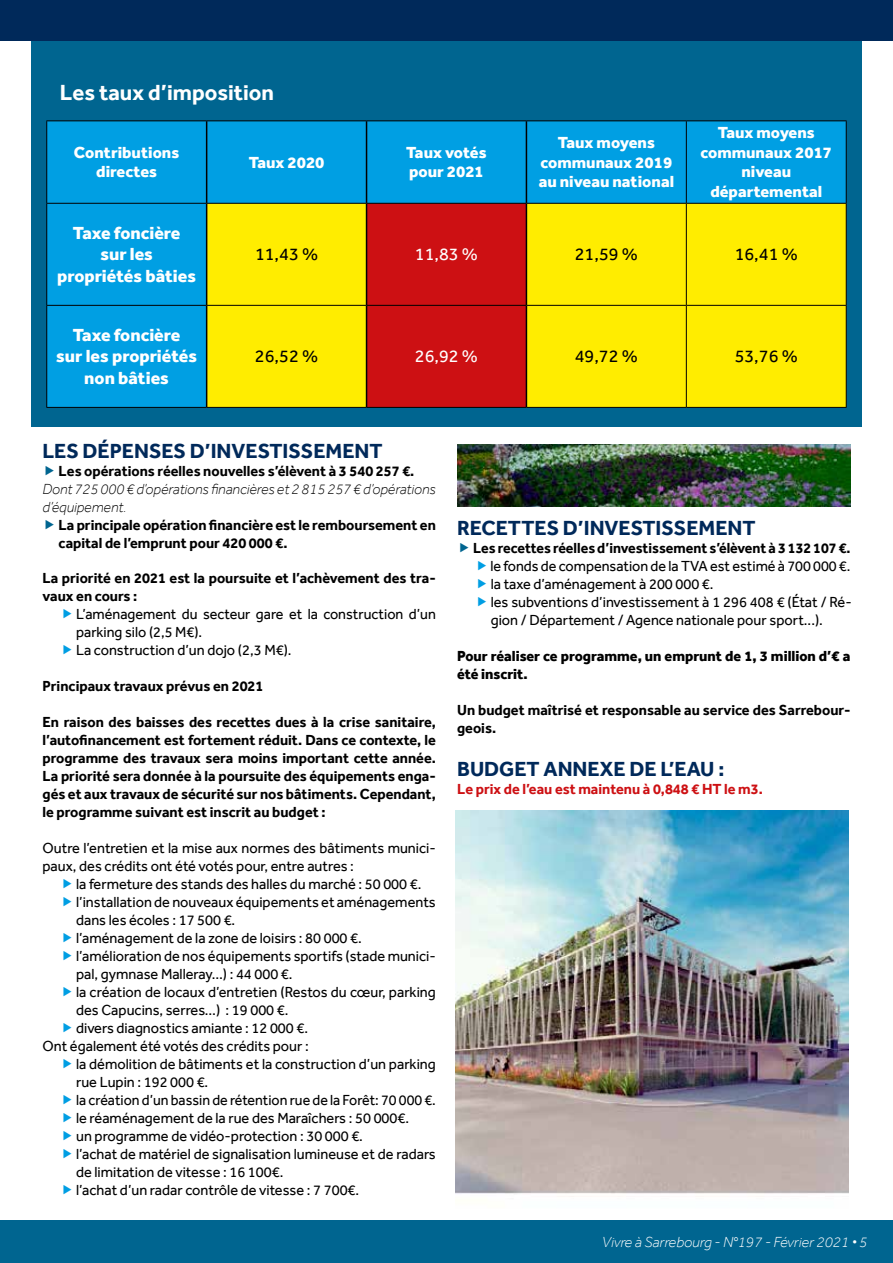
<style>
.page{position:relative;width:893px;height:1263px;background:#fff}
.page>*{position:absolute;margin:0;border:0;box-sizing:border-box;transform-origin:0 0}
.t1{font:700 22.5px "Effra";color:#fff}
.t2{font:700 21px "Effra";color:#00295a}
.t3{font:800 18px/21.6px "Effra";color:#fff;text-align:center}
.t4{font:18px "Effra";color:#000}
.t5{font:18px "Effra";color:#fff}
.t6{font:800 16.5px/19.8px "Effra";color:#fff;text-align:center}
.t7{font:15px/18px "Effra";color:#000}
.t8{font:700 15px/18px "Effra";color:#000}
.t9{font:15px/18px "Effra";color:#000;scale:.96 1}
.t10{font:italic 300 15px/18px "Effra";color:#000}
.t11{font:800 15px/18px "Effra";color:#000}
.t12{font:700 15px "Effra";color:#000;scale:.95 1}
.t13{font:15px "Effra";color:#000;scale:.95 1}
.t14{font:700 15px "Effra";color:#cd1013}
.t15{font:italic 300 15px "Effra";color:#fff}
</style>
<div class="page">
<div style="left:31px;top:14px;width:831px;height:413px;background:#006590"></div>
<div style="left:0;top:1221px;width:893px;height:42px;background:#006590"></div>
<div style="left:0;top:0;width:893px;height:40px;background:#00295a"></div>
<div style="left:47px;top:121px;width:799px;height:286px;background:#009fe3"></div>
<svg style="left:207px;top:204px;width:319px;height:203px;background:#e47e09"></svg>
<div style="left:527px;top:204px;width:319px;height:203px;background:#ffed00"></div>
<hr style="left:206px;top:121px;width:1px;height:82px;background:#000">
<hr style="left:366px;top:121px;width:1px;height:82px;background:#000">
<hr style="left:526px;top:121px;width:1px;height:82px;background:#000">
<hr style="left:206px;top:204px;width:1px;height:101px;background:#000">
<hr style="left:366px;top:204px;width:1px;height:101px;background:#000">
<hr style="left:526px;top:204px;width:1px;height:101px;background:#000">
<hr style="left:206px;top:306px;width:1px;height:101px;background:#000">
<hr style="left:366px;top:306px;width:1px;height:101px;background:#000">
<hr style="left:526px;top:306px;width:1px;height:101px;background:#000">
<hr style="left:46px;top:120px;width:161px;height:1px;background:#000">
<hr style="left:46px;top:121px;width:1px;height:82px;background:#000">
<hr style="left:207px;top:120px;width:160px;height:1px;background:#000">
<hr style="left:367px;top:120px;width:159px;height:1px;background:#000">
<hr style="left:526px;top:120px;width:160px;height:1px;background:#000">
<hr style="left:686px;top:120px;width:161px;height:1px;background:#000">
<hr style="left:686px;top:121px;width:1px;height:82px;background:#000">
<hr style="left:846px;top:121px;width:1px;height:82px;background:#000">
<hr style="left:46px;top:204px;width:1px;height:101px;background:#000">
<hr style="left:686px;top:204px;width:1px;height:101px;background:#000">
<hr style="left:846px;top:204px;width:1px;height:101px;background:#000">
<hr style="left:46px;top:306px;width:1px;height:101px;background:#000">
<hr style="left:686px;top:306px;width:1px;height:101px;background:#000">
<hr style="left:846px;top:306px;width:1px;height:101px;background:#000">
<hr style="left:46px;top:203px;width:161px;height:1px;background:#000">
<hr style="left:207px;top:203px;width:160px;height:1px;background:#000">
<hr style="left:367px;top:203px;width:159px;height:1px;background:#000">
<hr style="left:526px;top:203px;width:160px;height:1px;background:#000">
<hr style="left:686px;top:203px;width:161px;height:1px;background:#000">
<hr style="left:46px;top:305px;width:161px;height:1px;background:#000">
<hr style="left:207px;top:305px;width:160px;height:1px;background:#000">
<hr style="left:367px;top:305px;width:159px;height:1px;background:#000">
<hr style="left:526px;top:305px;width:160px;height:1px;background:#000">
<hr style="left:686px;top:305px;width:161px;height:1px;background:#000">
<hr style="left:46px;top:407px;width:161px;height:1px;background:#000">
<hr style="left:207px;top:407px;width:160px;height:1px;background:#000">
<hr style="left:367px;top:407px;width:159px;height:1px;background:#000">
<hr style="left:526px;top:407px;width:160px;height:1px;background:#000">
<hr style="left:686px;top:407px;width:161px;height:1px;background:#000">
<img style="left:457px;top:445px;width:393px;height:61px">
<img style="left:455px;top:810px;width:394px;height:387px">
<h1 class="t1" style="left:60px;top:79px;width:216px">Les taux d’imposition</h1>
<p class="t6" style="left:74px;top:142px;width:107px">Contributions directes</p>
<p class="t6" style="left:249px;top:152px;width:77px">Taux 2020</p>
<p class="t6" style="left:406px;top:142px;width:82px;text-align:left">Taux votés pour 2021</p>
<p class="t6" style="left:539px;top:132px;width:137px">Taux moyens communaux 2019 au niveau national</p>
<p class="t6" style="left:700px;top:122px;width:133px">Taux moyens communaux 2017 niveau départemental</p>
<p class="t3" style="left:57px;top:222px;width:141px">Taxe foncière<br>sur les propriétés bâties</p>
<p class="t4" style="left:255px;top:244px;width:65px">11,43 %</p>
<p class="t5" style="left:415px;top:244px;width:65px">11,83 %</p>
<p class="t4" style="left:575px;top:244px;width:65px">21,59 %</p>
<p class="t4" style="left:735px;top:244px;width:65px">16,41 %</p>
<p class="t3" style="left:56px;top:324px;width:143px">Taxe foncière<br>sur les propriétés non bâties</p>
<p class="t4" style="left:255px;top:346px;width:65px">26,52 %</p>
<p class="t5" style="left:415px;top:346px;width:65px">26,92 %</p>
<p class="t4" style="left:575px;top:346px;width:65px">49,72 %</p>
<p class="t4" style="left:735px;top:346px;width:65px">53,76 %</p>
<h2 class="t2" style="left:43px;top:439px;width:342px">LES DÉPENSES D’INVESTISSEMENT</h2>
<p class="t8" style="left:59px;top:462px;width:357px">Les opérations réelles nouvelles s’élèvent à 3 540 257 €.</p>
<p class="t10" style="left:43px;top:480px;width:395px">Dont 725 000 € d’opérations financières et 2 815 257 € d’opérations d’équipement.</p>
<p class="t8" style="left:59px;top:516px;width:379px">La principale opération financière est le remboursement en capital de l’emprunt pour 420 000 €.</p>
<p class="t8" style="left:43px;top:568px;width:395px">La priorité en 2021 est la poursuite et l’achèvement des tra&shy;vaux en cours :</p>
<p class="t9" style="left:76px;top:604px;width:376px">L’aménagement du secteur gare et la construction d’un parking silo (2,5 M€).<br>La construction d’un dojo (2,3 M€).</p>
<p class="t8" style="left:43px;top:676px;width:222px">Principaux travaux prévus en 2021</p>
<p class="t8" style="left:43px;top:712px;width:395px;text-align:justify">En raison des baisses des recettes dues à la crise sanitaire, l’autofinancement est fortement réduit. Dans ce contexte, le programme des travaux sera moins important cette année.<br>La priorité sera donnée à la poursuite des équipements enga&shy;gés et aux travaux de sécurité sur nos bâtiments. Cependant, le programme suivant est inscrit au budget :</p>
<p class="t7" style="left:43px;top:838px;width:395px">Outre l’entretien et la mise aux normes des bâtiments munici&shy;paux, des crédits ont été votés pour, entre autres :</p>
<p class="t7" style="left:76px;top:874px;width:347px">la fermeture des stands des halles du marché : 50 000 €.</p>
<p class="t7" style="left:76px;top:892px;width:361px">l’installation de nouveaux équipements et aménagements</p>
<p class="t7" style="left:76px;top:910px;width:161px">dans les écoles : 17 500 €.</p>
<p class="t7" style="left:76px;top:928px;width:287px">l’aménagement de la zone de loisirs : 80 000 €.</p>
<p class="t7" style="left:76px;top:946px;width:361px">l’amélioration de nos équipements sportifs (stade munici-</p>
<p class="t7" style="left:76px;top:964px;width:218px">pal, gymnase Malleray…) : 44 000 €.</p>
<p class="t7" style="left:76px;top:982px;width:361px">la création de locaux d’entretien (Restos du cœur, parking</p>
<p class="t7" style="left:76px;top:1000px;width:214px">des Capucins, serres…) : 19 000 €.</p>
<p class="t7" style="left:76px;top:1018px;width:233px">divers diagnostics amiante : 12 000 €.</p>
<p class="t7" style="left:43px;top:1036px;width:268px">Ont également été votés des crédits pour :</p>
<p class="t7" style="left:76px;top:1054px;width:361px">la démolition de bâtiments et la construction d’un parking</p>
<p class="t7" style="left:76px;top:1072px;width:134px">rue Lupin : 192 000 €.</p>
<p class="t13" style="left:76px;top:1091px;width:380px">la création d’un bassin de rétention rue de la Forêt: 70 000 €.</p>
<p class="t7" style="left:76px;top:1108px;width:334px">le réaménagement de la rue des Maraîchers : 50 000€.</p>
<p class="t7" style="left:76px;top:1126px;width:288px">un programme de vidéo-protection : 30 000 €.</p>
<p class="t7" style="left:76px;top:1144px;width:361px">l’achat de matériel de signalisation lumineuse et de radars</p>
<p class="t7" style="left:76px;top:1162px;width:209px">de limitation de vitesse : 16 100€.</p>
<p class="t7" style="left:76px;top:1180px;width:285px">l’achat d’un radar contrôle de vitesse : 7 700€.</p>
<h2 class="t2" style="left:457px;top:515px;width:300px">RECETTES D’INVESTISSEMENT</h2>
<p class="t12" style="left:473px;top:539px;width:399px">Les recettes réelles d’investissement s’élèvent à 3 132 107 €.</p>
<p class="t9" style="left:490px;top:557px;width:378px">le fonds de compensation de la TVA est estimé à 700 000 €. la taxe d’aménagement à 200 000 €.<br>les subventions d’investissement à 1 296 408 € (État / Ré&shy;gion / Département / Agence nationale pour sport...).</p>
<p class="t11" style="left:457px;top:647px;width:395px">Pour réaliser ce programme, un emprunt de 1, 3 million d’€ a été inscrit.</p>
<p class="t8" style="left:457px;top:701px;width:395px">Un budget maîtrisé et responsable au service des Sarrebour&shy;geois.</p>
<h2 class="t2" style="left:457px;top:757px;width:269px">BUDGET ANNEXE DE L’EAU :</h2>
<p class="t14" style="left:457px;top:780px;width:307px">Le prix de l’eau est maintenu à 0,848 € HT le m3.</p>
<p class="t15" style="left:602px;top:1233px;width:267px">Vivre à Sarrebourg - N°197 - Février 2021 • 5</p>
</div>
